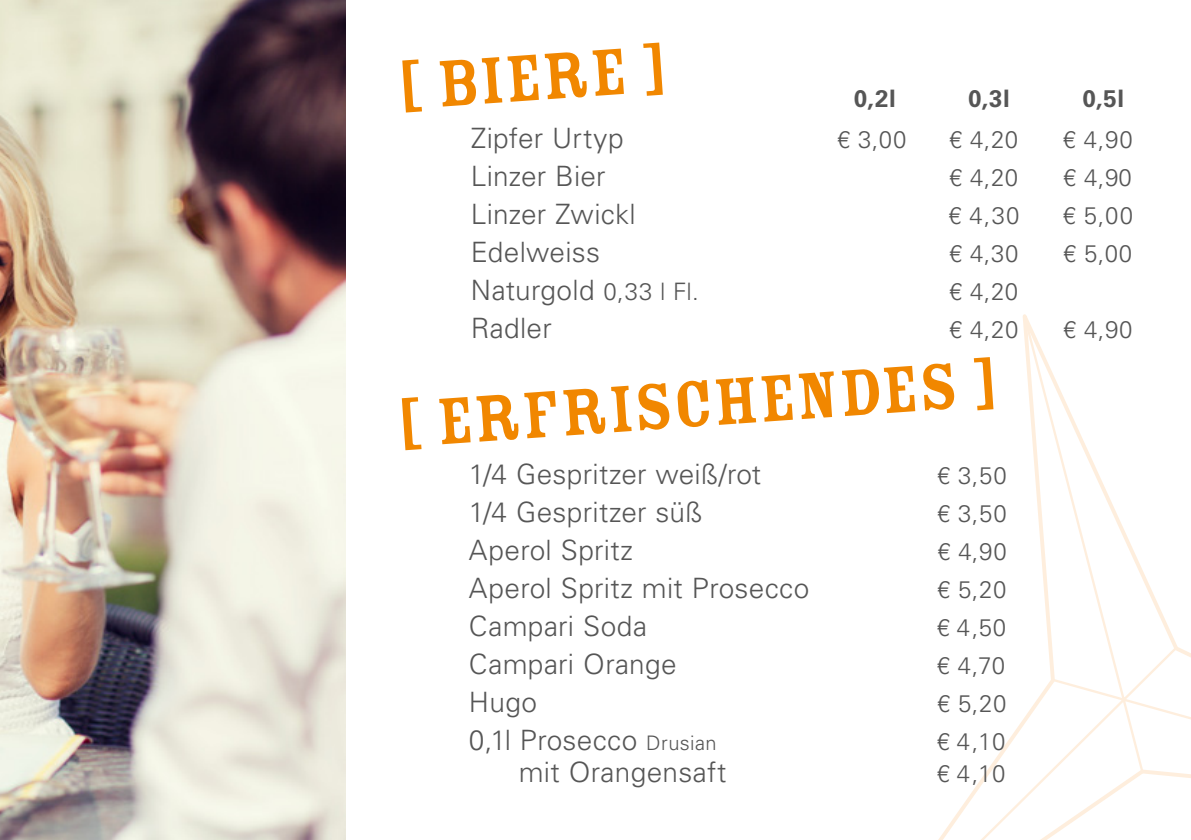
<style>
.page{position:relative;width:1191px;height:840px;background:#fff}
.page>*{position:absolute;margin:0;border:0;box-sizing:border-box;transform-origin:0 0}
.t1{font:72px "Rosewood Std Fill";color:#f18700}
.t2{font:300 28px "Univers LT Std";letter-spacing:.01em;color:#565656}
.t3{font:300 24px "Univers LT Std";letter-spacing:.03em;color:#565656}
.t4{font:700 24px "Univers LT Std";color:#565656}
.s1{font-size:24px}
.s2{font-size:20px}
</style>
<div class="page">
<svg style="left:939px;top:314px;width:252px;height:525px"></svg>
<img style="left:0;top:0;width:346px;height:839px">
<h1 class="t1" style="left:396px;top:48px;width:269px;rotate:-4deg">[ BierE ]</h1>
<p class="t2" style="left:471px;top:121px;width:154px">Zipfer Urtyp</p>
<p class="t3" style="left:837px;top:125px;width:71px">€ 3,00</p>
<p class="t3" style="left:949px;top:125px;width:71px">€ 4,20</p>
<p class="t3" style="left:1062px;top:125px;width:71px">€ 4,90</p>
<p class="t2" style="left:471px;top:159px;width:136px">Linzer Bier</p>
<p class="t3" style="left:949px;top:163px;width:71px">€ 4,20</p>
<p class="t3" style="left:1063px;top:163px;width:70px">€ 4,90</p>
<p class="t2" style="left:471px;top:197px;width:167px">Linzer Zwickl</p>
<p class="t3" style="left:948px;top:201px;width:73px">€ 4,30</p>
<p class="t3" style="left:1062px;top:201px;width:72px">€ 5,00</p>
<p class="t2" style="left:471px;top:235px;width:131px">Edelweiss</p>
<p class="t3" style="left:949px;top:239px;width:71px">€ 4,30</p>
<p class="t3" style="left:1063px;top:239px;width:71px">€ 5,00</p>
<p class="t2" style="left:471px;top:273px;width:229px">Naturgold <span class="s1">0,33 l Fl.</span></p>
<p class="t3" style="left:949px;top:277px;width:71px">€ 4,20</p>
<p class="t2" style="left:471px;top:311px;width:83px">Radler</p>
<p class="t3" style="left:949px;top:315px;width:71px">€ 4,20</p>
<p class="t3" style="left:1063px;top:315px;width:71px">€ 4,90</p>
<p class="t4" style="left:854px;top:85px;width:43px">0,2l</p>
<p class="t4" style="left:968px;top:85px;width:43px">0,3l</p>
<p class="t4" style="left:1082px;top:85px;width:43px">0,5l</p>
<h1 class="t1" style="left:396px;top:385px;width:600px;rotate:-4deg">[ ERFRISCHENDES ]</h1>
<p class="t2" style="left:469px;top:456px;width:294px">1/4 Gespritzer weiß/rot</p>
<p class="t3" style="left:937px;top:460px;width:71px">€ 3,50</p>
<p class="t2" style="left:469px;top:494px;width:235px">1/4 Gespritzer süß</p>
<p class="t3" style="left:937px;top:498px;width:71px">€ 3,50</p>
<p class="t2" style="left:469px;top:532px;width:166px">Aperol Spritz</p>
<p class="t3" style="left:937px;top:536px;width:71px">€ 4,90</p>
<p class="t2" style="left:469px;top:570px;width:342px">Aperol Spritz mit Prosecco</p>
<p class="t3" style="left:937px;top:574px;width:71px">€ 5,20</p>
<p class="t2" style="left:469px;top:608px;width:180px">Campari Soda</p>
<p class="t3" style="left:937px;top:612px;width:71px">€ 4,50</p>
<p class="t2" style="left:469px;top:646px;width:209px">Campari Orange</p>
<p class="t3" style="left:937px;top:650px;width:70px">€ 4,70</p>
<p class="t2" style="left:469px;top:684px;width:70px">Hugo</p>
<p class="t3" style="left:937px;top:688px;width:71px">€ 5,20</p>
<p class="t2" style="left:469px;top:722px;width:249px">0,1l Prosecco <span class="s2">Drusian</span></p>
<p class="t3" style="left:937px;top:726px;width:70px">€ 4,10</p>
<p class="t2" style="left:519px;top:754px;width:209px">mit Orangensaft</p>
<p class="t3" style="left:937px;top:758px;width:70px">€ 4,10</p>
</div>
